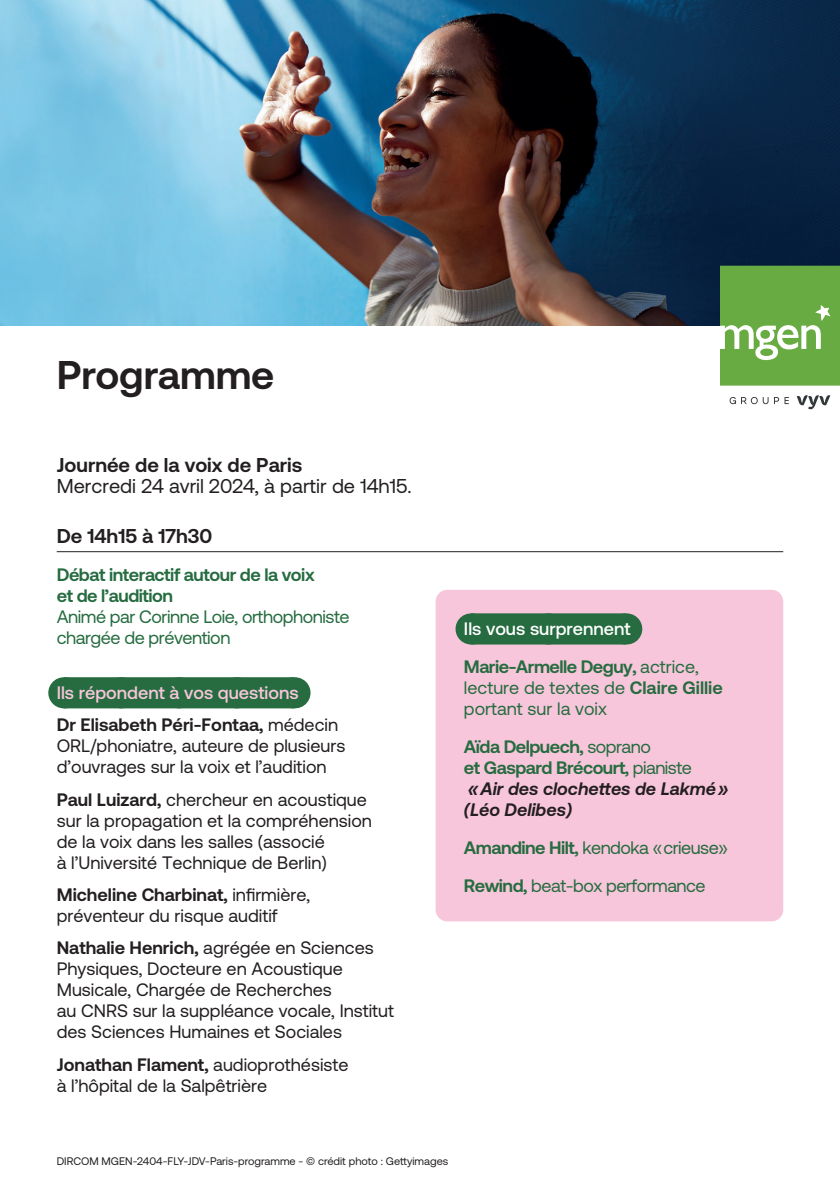
<style>
.page{position:relative;width:840px;height:1191px;background:#fff}
.page>*{position:absolute;margin:0;border:0;box-sizing:border-box;transform-origin:0 0}
.t1{font:700 40px "Aeonik MGEN";color:#231f20}
.t2{font:700 20px "Aeonik MGEN";color:#231f20}
.t3{font:20px "Aeonik MGEN";color:#231f20}
.t4{font:18px/21px "Aeonik MGEN";color:#231f20}
.t5{font:18px/21px "Aeonik MGEN";letter-spacing:-.025em;color:#266c40}
.t6{font:700 18px/21px "Aeonik MGEN";letter-spacing:-.025em;color:#266c40}
.t7{font:italic 700 18px/21px "Aeonik MGEN";color:#231f20}
.t8{font:500 18px/32.4px "Aeonik MGEN";color:#f8c6db}
.t9{font:18px/21px "Aeonik MGEN";color:#266c40}
.t10{font:11px "Aeonik MGEN";color:#231f20}
.s1{font-weight:700;color:#231f20}
.s2{font-weight:400;color:#231f20}
.s3{font-weight:700}
.s4{font-weight:500;color:#fff}
.s5{font-weight:400}
.s6{font-style:normal;color:#266c40}
.s7{font-weight:400;font-style:normal;color:#266c40}
</style>
<div class="page">
<img style="left:0;top:0;width:839px;height:325px">
<hr style="left:57px;top:551px;width:725px;height:1px;background:#231f20">
<div style="left:64px;top:677px;width:230px;height:31px;background:#266c40"></div>
<svg style="left:121px;top:677px;width:144px;height:1px"></svg>
<hr style="left:294px;top:677px;width:1px;height:31px;background:#266c40">
<div style="left:435px;top:590px;width:347px;height:331px;background:#f8c6db;border-radius:12px"></div>
<div style="left:471px;top:613px;width:154px;height:31px;background:#266c40"></div>
<svg style="left:548px;top:613px;width:38px;height:1px"></svg>
<hr style="left:625px;top:613px;width:1px;height:31px;background:#266c40">
<svg style="left:729px;top:397px;width:49px;height:7px"></svg>
<svg style="left:784px;top:397px;width:4px;height:7px"></svg>
<svg style="left:796px;top:395px;width:33px;height:14px"></svg>
<svg style="left:719px;top:266px;width:120px;height:119px;background:#78b257"></svg>
<h1 class="t1" style="left:57px;top:352px;width:219px">Programme</h1>
<p class="t2" style="left:57px;top:454px;width:247px">Journée de la voix de Paris</p>
<p class="t3" style="left:57px;top:475px;width:356px">Mercredi 24 avril 2024, à partir de 14h15.</p>
<p class="t2" style="left:57px;top:524px;width:157px">De 14h15 à 17h30</p>
<p class="t6" style="left:57px;top:564px;width:259px">Débat interactif autour de la voix et de l’audition</p>
<p class="t5" style="left:57px;top:606px;width:294px">Animé par Corinne Loie, orthophoniste chargée de prévention</p>
<p class="t8" style="left:57px;top:676px;width:283px">Ils répondent à vos questions<br><span class="s1">Dr Elisabeth Péri-Fontaa,</span> <span class="s2">médecin</span></p>
<p class="t4" style="left:57px;top:735px;width:290px">ORL/phoniatre, auteure de plusieurs d’ouvrages sur la voix et l’audition</p>
<p class="t4" style="left:57px;top:789px;width:316px"><span class="s3">Paul Luizard,</span> chercheur en acoustique sur la propagation et la compréhension de la voix dans les salles (associé<br>à l’Université Technique de Berlin)</p>
<p class="t4" style="left:57px;top:884px;width:255px"><span class="s3">Micheline Charbinat,</span> infirmière, préventeur du risque auditif</p>
<p class="t4" style="left:57px;top:937px;width:338px"><span class="s3">Nathalie Henrich,</span> agrégée en Sciences Physiques, Docteure en Acoustique Musicale, Chargée de Recherches<br>au CNRS sur la suppléance vocale, Institut des Sciences Humaines et Sociales</p>
<p class="t4" style="left:57px;top:1054px;width:293px"><span class="s3">Jonathan Flament,</span> audioprothésiste à l’hôpital de la Salpêtrière</p>
<p class="t6" style="left:463px;top:609px;width:236px;line-height:38px"><span class="s4">Ils vous surprennent<br></span>Marie-Armelle Deguy, <span class="s5">actrice,</span></p>
<p class="t9" style="left:463px;top:677px;width:260px">lecture de textes de <span class="s3">Claire Gillie </span>portant sur la voix</p>
<p class="t7" style="left:463px;top:736px;width:266px"><span class="s6">Aïda Delpuech,</span> <span class="s7">soprano<br></span><span class="s6">et Gaspard Brécourt,</span> <span class="s7">pianiste </span>«Air des clochettes de Lakmé» (Léo Delibes)</p>
<p class="t5" style="left:463px;top:829px;width:265px;line-height:38px"><span class="s3">Amandine Hilt,</span> kendoka «crieuse»<br><span class="s3">Rewind,</span> beat-box performance</p>
<p class="t10" style="left:57px;top:1155px;width:393px">DIRCOM MGEN-2404-FLY-JDV-Paris-programme - © crédit photo : Gettyimages</p>
</div>
